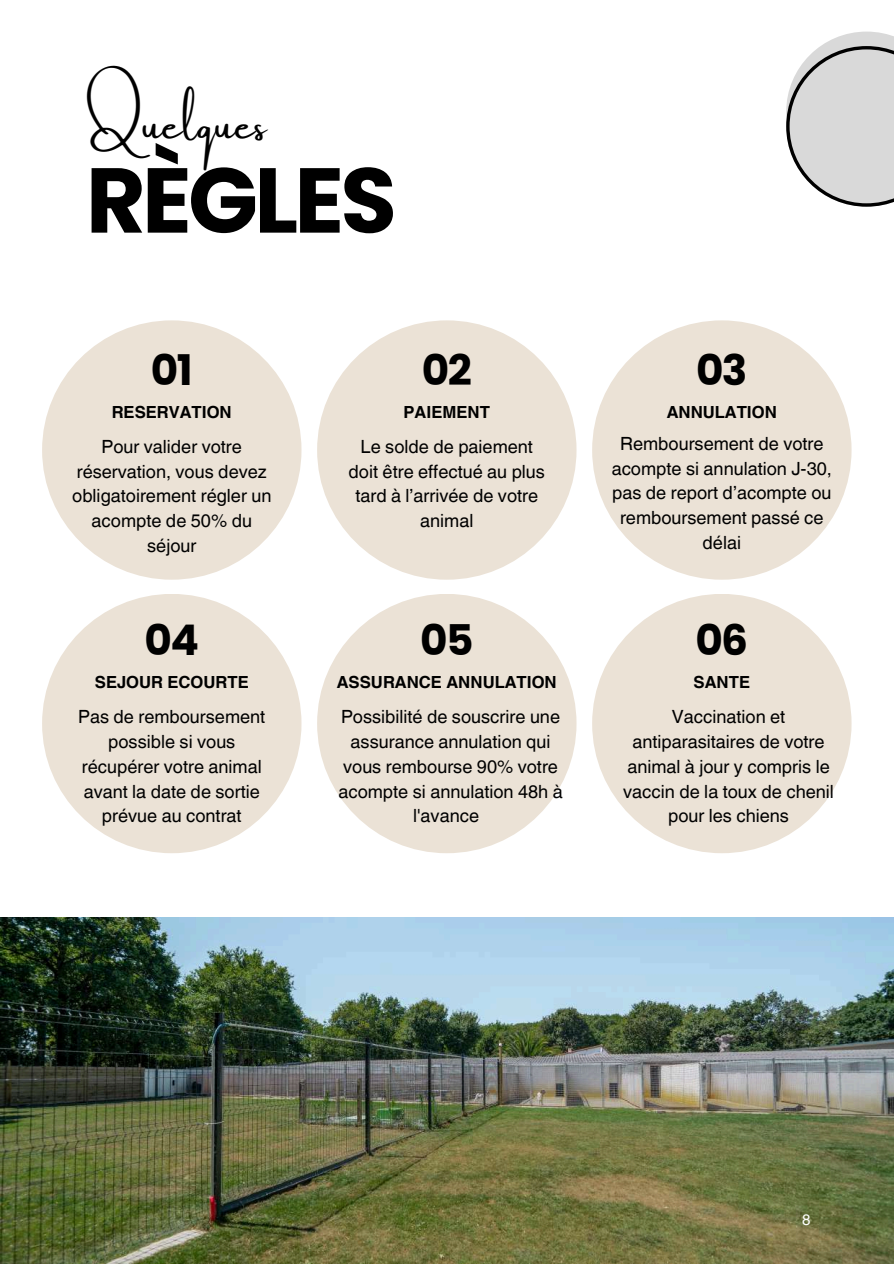
<style>
.page{position:relative;width:894px;height:1264px;background:#fff}
.page>*{position:absolute;margin:0;border:0;box-sizing:border-box;transform-origin:0 0}
.t1{font:700 91.8px "Poppins";letter-spacing:-.04em;color:#000}
.t2{font:42.6px "Amsterdam One";color:#000}
.t3{font:700 42.15px "Poppins";letter-spacing:-.04em;color:#000}
.t4{font:18.15px/24.8px "Helvetica World";color:#000;text-align:center}
.t5{font:700 16.65px "Helvetica World";color:#000}
.t6{font:15.15px "Helvetica World";color:#fff}
</style>
<div class="page">
<img style="left:0;top:917px;width:893px;height:346px">
<div style="left:42px;top:320px;width:259px;height:259px;background:#ebe2d6;border-radius:50%"></div>
<div style="left:317px;top:320px;width:259px;height:259px;background:#ebe2d6;border-radius:50%"></div>
<div style="left:592px;top:320px;width:259px;height:259px;background:#ebe2d6;border-radius:50%"></div>
<div style="left:42px;top:594px;width:259px;height:259px;background:#ebe2d6;border-radius:50%"></div>
<div style="left:317px;top:594px;width:259px;height:259px;background:#ebe2d6;border-radius:50%"></div>
<div style="left:592px;top:594px;width:259px;height:259px;background:#ebe2d6;border-radius:50%"></div>
<svg style="left:786px;top:32px;width:107px;height:175px"></svg>
<h2 class="t2" style="left:87px;top:102px;width:182px">Quelques</h2>
<h1 class="t1" style="left:86px;top:136px;width:312px">RÈGLES</h1>
<h3 class="t3" style="left:151px;top:341px;width:43px">01</h3>
<h3 class="t3" style="left:422px;top:341px;width:51px">02</h3>
<h3 class="t3" style="left:696px;top:341px;width:53px">03</h3>
<p class="t5" style="left:112px;top:398px;width:121px">RESERVATION</p>
<p class="t5" style="left:403px;top:398px;width:88px">PAIEMENT</p>
<p class="t5" style="left:666px;top:398px;width:112px">ANNULATION</p>
<p class="t4" style="left:72px;top:434px;width:200px">Pour valider votre réservation, vous devez obligatoirement régler un acompte de 50% du séjour</p>
<p class="t4" style="left:348px;top:434px;width:198px">Le solde de paiement doit être effectué au plus tard à l’arrivée de votre animal</p>
<p class="t4" style="left:611px;top:431px;width:222px">Remboursement de votre acompte si annulation J-30, pas de report d’acompte ou remboursement passé ce délai</p>
<h3 class="t3" style="left:144px;top:611px;width:56px">04</h3>
<h3 class="t3" style="left:420px;top:611px;width:55px">05</h3>
<h3 class="t3" style="left:695px;top:611px;width:54px">06</h3>
<p class="t5" style="left:95px;top:668px;width:155px">SEJOUR ECOURTE</p>
<p class="t5" style="left:337px;top:668px;width:221px">ASSURANCE ANNULATION</p>
<p class="t5" style="left:693px;top:668px;width:58px">SANTE</p>
<p class="t4" style="left:78px;top:704px;width:188px">Pas de remboursement possible si vous récupérer votre animal avant la date de sortie prévue au contrat</p>
<p class="t4" style="left:338px;top:704px;width:226px">Possibilité de souscrire une assurance annulation qui vous rembourse 90% votre acompte si annulation 48h à l'avance</p>
<p class="t4" style="left:623px;top:704px;width:212px">Vaccination et antiparasitaires de votre animal à jour y compris le vaccin de la toux de chenil pour les chiens</p>
<p class="t6" style="left:802px;top:1210px;width:10px">8</p>
</div>
